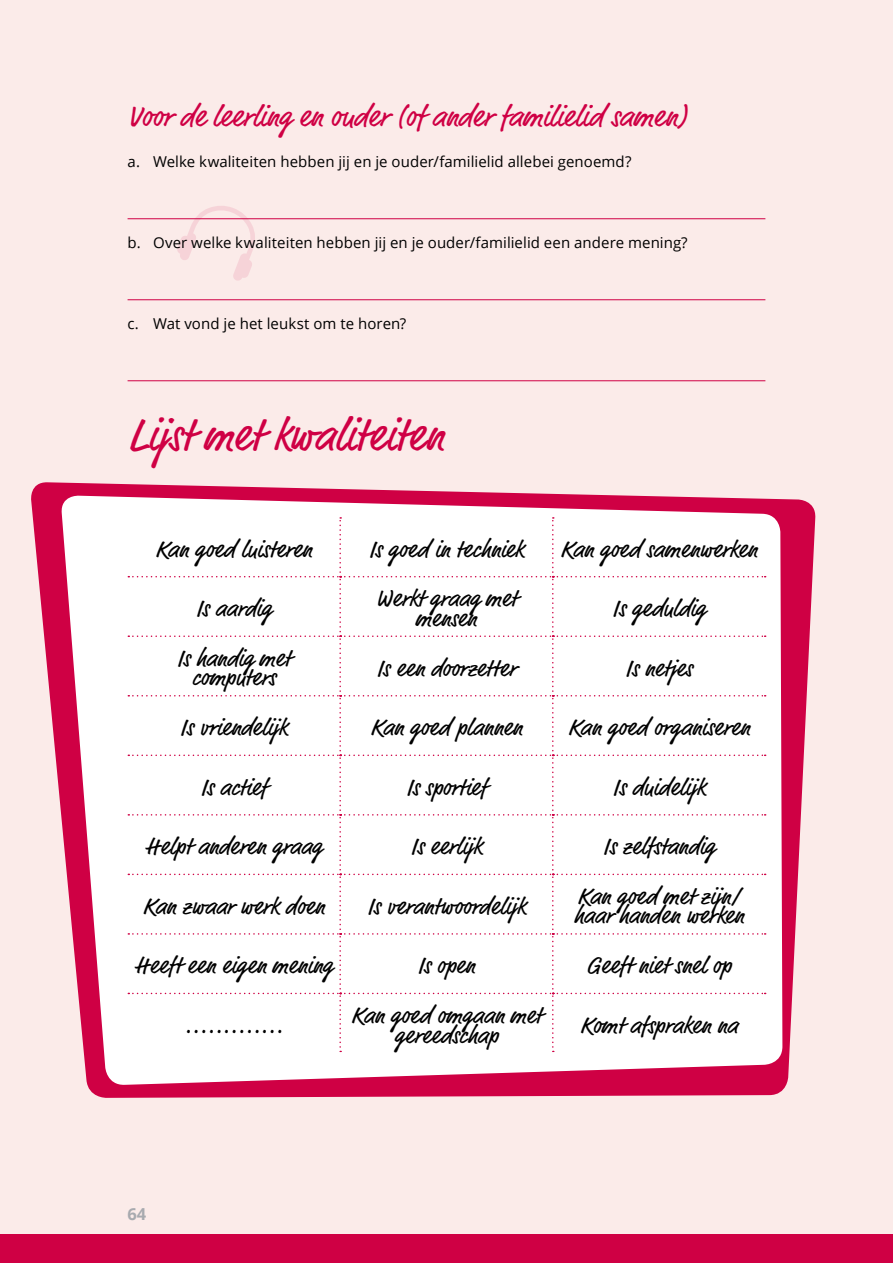
<style>
.page{position:relative;width:893px;height:1263px;background:#fbebe9}
.page>*{position:absolute;margin:0;border:0;box-sizing:border-box;transform-origin:0 0}
.t1{font:46.5px "Market 2019";letter-spacing:.005em;color:#cf0044;scale:.96 1}
.t2{font:30px "Market 2019";letter-spacing:.005em;color:#cf0044}
.t3{font:24px/19.5px "Market 2019";letter-spacing:.005em;color:#000;text-align:center}
.t4{font:700 16.5px "Open Sans";color:#a8aaaf}
.t5{font:15px "Open Sans";letter-spacing:.005em;color:#000}
</style>
<div class="page">
<div style="left:0;top:1234px;width:893px;height:29px;background:#cf0044"></div>
<svg style="left:31px;top:482px;width:785px;height:616px"></svg>
<svg style="left:60px;top:495px;width:722px;height:590px;background:#f0b3c7"></svg>
<svg style="left:177px;top:206px;width:79px;height:75px"></svg>
<div style="left:128px;top:517px;width:638px;height:535px;background:#fff"></div>
<hr style="left:128px;top:1052px;width:212px;height:2px;background:#fff">
<hr style="left:340px;top:1052px;width:213px;height:2px;background:#fff">
<hr style="left:553px;top:1052px;width:212px;height:2px;background:#fff">
<hr style="left:128px;top:218px;width:637px;height:1px;background:#cf0044">
<hr style="left:128px;top:299px;width:637px;height:1px;background:#cf0044">
<hr style="left:128px;top:380px;width:637px;height:1px;background:#cf0044">
<p class="t2" style="left:128px;top:99px;width:561px">Voor de leerling en ouder (of ander familielid samen)</p>
<p class="t5" style="left:128px;top:151px;width:505px">a. Welke kwaliteiten hebben jij en je ouder/familielid allebei genoemd?</p>
<p class="t5" style="left:128px;top:232px;width:561px">b. Over welke kwaliteiten hebben jij en je ouder/familielid een andere mening?</p>
<p class="t5" style="left:128px;top:313px;width:280px">c. Wat vond je het leukst om te horen?</p>
<h1 class="t1" style="left:128px;top:408px;width:331px">Lijst met kwaliteiten</h1>
<p class="t3" style="left:155px;top:541px;width:158px">Kan goed luisteren</p>
<p class="t3" style="left:369px;top:541px;width:156px">Is goed in techniek</p>
<p class="t3" style="left:561px;top:541px;width:198px">Kan goed samenwerken</p>
<p class="t3" style="left:196px;top:600px;width:77px">Is aardig</p>
<p class="t3" style="left:376px;top:591px;width:143px">Werkt graag met mensen</p>
<p class="t3" style="left:612px;top:600px;width:95px">Is geduldig</p>
<p class="t3" style="left:177px;top:650px;width:115px">Is handig met computers</p>
<p class="t3" style="left:377px;top:660px;width:141px">Is een doorzetter</p>
<p class="t3" style="left:625px;top:660px;width:69px">Is netjes</p>
<p class="t3" style="left:180px;top:720px;width:109px">Is vriendelijk</p>
<p class="t3" style="left:370px;top:720px;width:153px">Kan goed plannen</p>
<p class="t3" style="left:568px;top:720px;width:184px">Kan goed organiseren</p>
<p class="t3" style="left:201px;top:779px;width:68px">Is actief</p>
<p class="t3" style="left:406px;top:779px;width:82px">Is sportief</p>
<p class="t3" style="left:613px;top:779px;width:94px">Is duidelijk</p>
<p class="t3" style="left:146px;top:839px;width:178px">Helpt anderen graag</p>
<p class="t3" style="left:411px;top:839px;width:73px">Is eerlijk</p>
<p class="t3" style="left:603px;top:839px;width:113px">Is zelfstandig</p>
<p class="t3" style="left:143px;top:898px;width:183px">Kan zwaar werk doen</p>
<p class="t3" style="left:367px;top:898px;width:160px">Is verantwoordelijk</p>
<p class="t3" style="left:574px;top:888px;width:172px;text-align:left">Kan goed met zijn/ haar handen werken</p>
<p class="t3" style="left:135px;top:958px;width:199px">Heeft een eigen mening</p>
<p class="t3" style="left:418px;top:958px;width:59px">Is open</p>
<p class="t3" style="left:587px;top:958px;width:147px">Geeft niet snel op</p>
<p class="t3" style="left:185px;top:1017px;width:100px">.............</p>
<p class="t4" style="left:128px;top:1202px;width:20px">64</p>
<p class="t3" style="left:351px;top:1007px;width:192px">Kan goed omgaan met gereedschap</p>
<p class="t3" style="left:580px;top:1017px;width:159px">Komt afspraken na</p>
</div>
